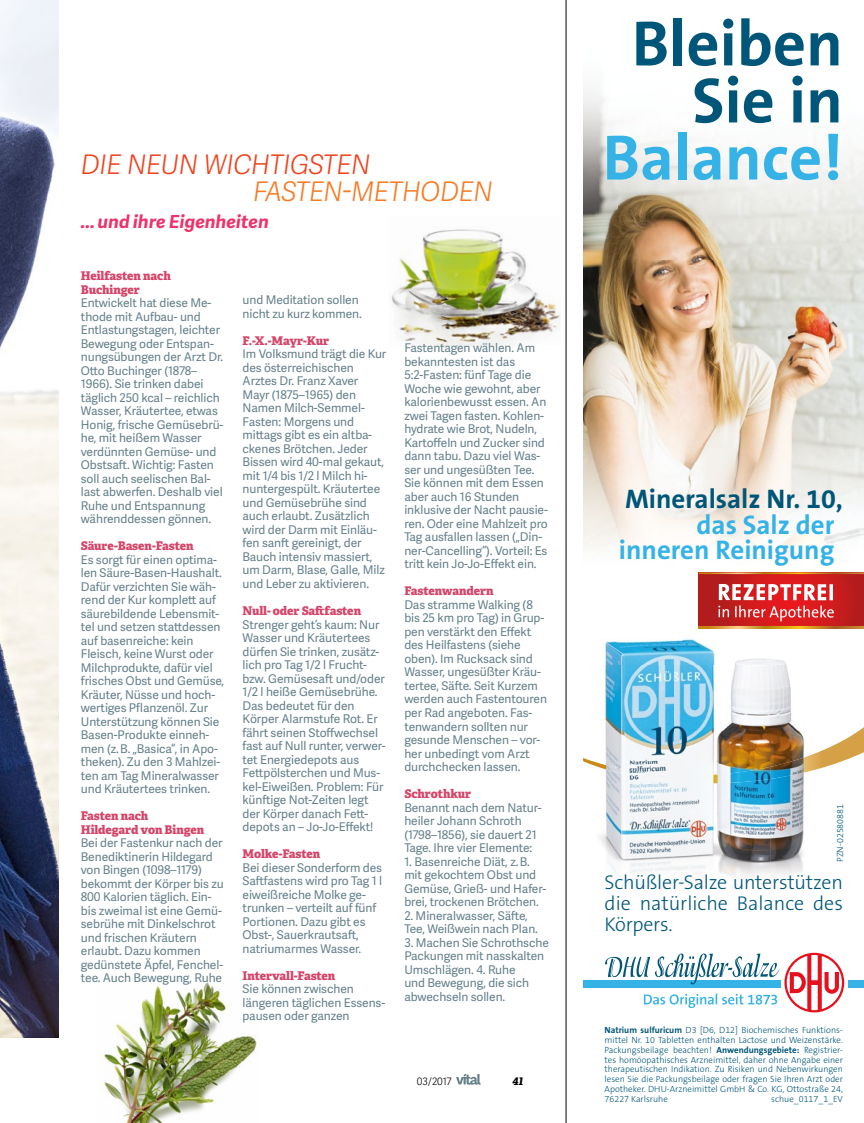
<style>
.page{position:relative;width:864px;height:1123px;background:#fff}
.page>*{position:absolute;margin:0;border:0;box-sizing:border-box;transform-origin:0 0}
.t1{font:700 64.5px/57px "The Sans B7";color:#005678;text-align:right}
.t2{font:700 64.5px "The Sans B7";color:#35b2e6}
.t3{font:700 27px/25.5px "The Sans B7";color:#35b2e6;text-align:right}
.t4{font:italic 300 27px "Adelle Sans";letter-spacing:-.01em;color:#ef421e}
.t5{font:700 27px "The Sans B7";color:#005678}
.t6{font:italic 300 27px "Adelle Sans";letter-spacing:-.01em;color:#f67a23}
.t7{font:300 19.95px/21px "The Sans B3";letter-spacing:-.01em;color:#005678;text-align:justify}
.t8{font:italic 700 18px "Adelle Sans";letter-spacing:.01em;color:#ee326b}
.t9{font:12px/13.5px "Adelle Sans";letter-spacing:-.005em;color:#647f8a}
.t10{font:800 12px/13.5px "Adelle";letter-spacing:-.005em;color:#d54469}
.t11{font:italic 800 10.5px "Adelle";color:#000}
.t12{font:300 10.2px "Adelle Sans";color:#000}
.t13{font:300 9px/9.8px "The Sans B3";color:#005678;text-align:justify}
.s1{font-family:"The Sans B7";font-weight:700}
</style>
<div class="page">
<img style="left:0;top:0;width:58px;height:1037px">
<img style="left:391px;top:229px;width:170px;height:118px">
<img style="left:103px;top:981px;width:154px;height:142px">
<svg style="left:456px;top:1073px;width:24px;height:11px"></svg>
<hr style="left:565px;top:0;width:1px;height:1123px;background:#000">
<img style="left:583px;top:92px;width:280px;height:793px">
<img style="left:583px;top:713px;width:280px;height:45px">
<img style="left:769px;top:727px;width:94px;height:52px">
<img style="left:583px;top:758px;width:187px;height:25px">
<svg style="left:698px;top:574px;width:165px;height:52px;background:#c21c1c"></svg>
<svg style="left:718px;top:584px;width:115px;height:37px"></svg>
<svg style="left:698px;top:626px;width:165px;height:2px"></svg>
<svg style="left:698px;top:572px;width:165px;height:2px"></svg>
<div style="left:583px;top:980px;width:197px;height:7px;background:#35b2e6"></div>
<div style="left:848px;top:980px;width:15px;height:7px;background:#35b2e6"></div>
<svg style="left:604px;top:952px;width:239px;height:60px"></svg>
<h2 class="t4" style="left:81px;top:144px;width:291px">DIE NEUN WICHTIGSTEN</h2>
<h2 class="t6" style="left:253px;top:171px;width:241px">FASTEN-METHODEN</h2>
<h3 class="t8" style="left:81px;top:208px;width:189px">… und ihre Eigenheiten</h3>
<p class="t10" style="left:81px;top:269px;width:91px">Heilfasten nach<br>Buchinger</p>
<p class="t9" style="left:81px;top:296px;width:144px">Entwickelt hat diese Me&shy;thode mit Aufbau- und<br>Entlastungstagen, leichter<br>Bewegung oder Entspan&shy;nungsübungen der Arzt Dr.<br>Otto Buchinger (1878–<br>1966). Sie trinken dabei täglich 250 kcal – reichlich<br>Wasser, Kräutertee, etwas<br>Honig, frische Gemüsebrü&shy;he, mit heißem Wasser verdünnten Gemüse- und<br>Obstsaft. Wichtig: Fasten soll auch seelischen Bal&shy;last abwerfen. Deshalb viel<br>Ruhe und Entspannung währenddessen gönnen.</p>
<p class="t10" style="left:81px;top:539px;width:114px">Säure-Basen-Fasten</p>
<p class="t9" style="left:81px;top:552px;width:145px">Es sorgt für einen optima&shy;len Säure-Basen-Haushalt.<br>Dafür verzichten Sie wäh&shy;rend der Kur komplett auf säurebildende Lebensmit&shy;tel und setzen stattdessen auf basenreiche: kein<br>Fleisch, keine Wurst oder<br>Milchprodukte, dafür viel frisches Obst und Gemüse,<br>Kräuter, Nüsse und hoch&shy;wertiges Pflanzenöl. Zur<br>Unterstützung können Sie<br>Basen-Produkte einneh&shy;men (z. B. „Basica“, in Apo&shy;theken). Zu den 3 Mahlzei&shy;ten am Tag Mineralwasser und Kräutertees trinken.</p>
<p class="t10" style="left:81px;top:809px;width:125px">Fasten nach<br>Hildegard von Bingen</p>
<p class="t9" style="left:81px;top:836px;width:144px">Bei der Fastenkur nach der<br>Benediktinerin Hildegard von Bingen (1098–1179) bekommt der Körper bis zu<br>800 Kalorien täglich. Ein&shy;bis zweimal ist eine Gemü&shy;sebrühe mit Dinkelschrot und frischen Kräutern erlaubt. Dazu kommen gedünstete Äpfel, Fenchel&shy;tee. Auch Bewegung, Ruhe</p>
<p class="t9" style="left:242px;top:293px;width:121px">und Meditation sollen nicht zu kurz kommen.</p>
<p class="t10" style="left:242px;top:334px;width:88px">F.-X.-Mayr-Kur</p>
<p class="t9" style="left:242px;top:347px;width:145px">Im Volksmund trägt die Kur des österreichischen<br>Arztes Dr. Franz Xaver<br>Mayr (1875–1965) den<br>Namen Milch-Semmel-<br>Fasten: Morgens und mittags gibt es ein altba&shy;ckenes Brötchen. Jeder<br>Bissen wird 40-mal gekaut, mit 1/4 bis 1/2 l Milch hi&shy;nuntergespült. Kräutertee und Gemüsebrühe sind auch erlaubt. Zusätzlich wird der Darm mit Einläu&shy;fen sanft gereinigt, der<br>Bauch intensiv massiert, um Darm, Blase, Galle, Milz und Leber zu aktivieren.</p>
<p class="t10" style="left:242px;top:604px;width:120px">Null- oder Saftfasten</p>
<p class="t9" style="left:242px;top:617px;width:144px">Strenger geht’s kaum: Nur<br>Wasser und Kräutertees dürfen Sie trinken, zusätz&shy;lich pro Tag 1/2 l Frucht&shy;bzw. Gemüsesaft und/oder<br>1/2 l heiße Gemüsebrühe.<br>Das bedeutet für den<br>Körper Alarmstufe Rot. Er fährt seinen Stoffwechsel fast auf Null runter, verwer&shy;tet Energiedepots aus<br>Fettpölsterchen und Mus&shy;kel-Eiweißen. Problem: Für künftige Not-Zeiten legt der Körper danach Fett&shy;depots an – Jo-Jo-Effekt!</p>
<p class="t10" style="left:242px;top:847px;width:79px">Molke-Fasten</p>
<p class="t9" style="left:242px;top:860px;width:141px">Bei dieser Sonderform des<br>Saftfastens wird pro Tag 1 l eiweißreiche Molke ge&shy;trunken – verteilt auf fünf<br>Portionen. Dazu gibt es<br>Obst-, Sauerkrautsaft, natriumarmes Wasser.</p>
<p class="t10" style="left:242px;top:968px;width:94px">Intervall-Fasten</p>
<p class="t9" style="left:242px;top:981px;width:144px">Sie können zwischen längeren täglichen Essens&shy;pausen oder ganzen</p>
<p class="t9" style="left:404px;top:341px;width:145px">Fastentagen wählen. Am bekanntesten ist das<br>5:2-Fasten: fünf Tage die<br>Woche wie gewohnt, aber kalorienbewusst essen. An zwei Tagen fasten. Kohlen&shy;hydrate wie Brot, Nudeln,<br>Kartoffeln und Zucker sind dann tabu. Dazu viel Was&shy;ser und ungesüßten Tee.<br>Sie können mit dem Essen aber auch 16 Stunden inklusive der Nacht pausie&shy;ren. Oder eine Mahlzeit pro<br>Tag ausfallen lassen („Din&shy;ner-Cancelling“). Vorteil: Es tritt kein Jo-Jo-Effekt ein.</p>
<p class="t10" style="left:404px;top:584px;width:91px">Fastenwandern</p>
<p class="t9" style="left:404px;top:597px;width:144px">Das stramme Walking (8 bis 25 km pro Tag) in Grup&shy;pen verstärkt den Effekt des Heilfastens (siehe oben). Im Rucksack sind<br>Wasser, ungesüßter Kräu&shy;tertee, Säfte. Seit Kurzem werden auch Fastentouren per Rad angeboten. Fas&shy;tenwandern sollten nur gesunde Menschen – vor&shy;her unbedingt vom Arzt durchchecken lassen.</p>
<p class="t10" style="left:404px;top:787px;width:68px">Schrothkur</p>
<p class="t9" style="left:404px;top:800px;width:139px">Benannt nach dem Natur&shy;heiler Johann Schroth (1798–1856), sie dauert 21<br>Tage. Ihre vier Elemente:</p>
<p class="t9" style="left:404px;top:854px;width:143px">1. Basenreiche Diät, z. B. mit gekochtem Obst und<br>Gemüse, Grieß- und Hafer&shy;brei, trockenen Brötchen.</p>
<p class="t9" style="left:404px;top:908px;width:135px">2. Mineralwasser, Säfte,<br>Tee, Weißwein nach Plan.</p>
<p class="t9" style="left:404px;top:935px;width:146px">3. Machen Sie Schrothsche<br>Packungen mit nasskalten<br>Umschlägen. 4. Ruhe<br>und Bewegung, die sich abwechseln sollen.</p>
<p class="t12" style="left:416px;top:1073px;width:36px">03/2017</p>
<p class="t11" style="left:512px;top:1074px;width:13px">41</p>
<h1 class="t1" style="left:631px;top:19px;width:212px">Bleiben<br>Sie in</h1>
<h1 class="t2" style="left:602px;top:124px;width:242px">Balance!</h1>
<h2 class="t5" style="left:624px;top:485px;width:219px">Mineralsalz Nr. 10,</h2>
<h2 class="t3" style="left:618px;top:513px;width:217px">das Salz der inneren Reinigung</h2>
<p class="t13" style="left:835px;top:861px;width:59px;rotate:-90deg">PZN-02580881</p>
<h3 class="t7" style="left:604px;top:873px;width:240px">Schüßler-Salze unterstützen die natürliche Balance des Körpers.</h3>
<p class="t13" style="left:604px;top:1026px;width:240px"><span class="s1">Natrium sulfuricum</span> D3 [D6, D12] Biochemisches Funktions&shy;mittel Nr. 10 Tabletten enthalten Lactose und Weizenstärke.<br>Packungsbeilage beachten! <span class="s1">Anwendungsgebiete:</span> Registrier&shy;tes homöopathisches Arzneimittel, daher ohne Angabe einer therapeu tischen Indikation. Zu Risiken und Nebenwirkungen lesen Sie die Packungsbeilage oder fragen Sie Ihren Arzt oder Apotheker. DHU-Arzneimittel GmbH &amp; Co. KG, Ottostraße 24, 76227 Karlsruhe</p>
<p class="t13" style="left:771px;top:1094px;width:73px">schue_0117_1_EV</p>
</div>
